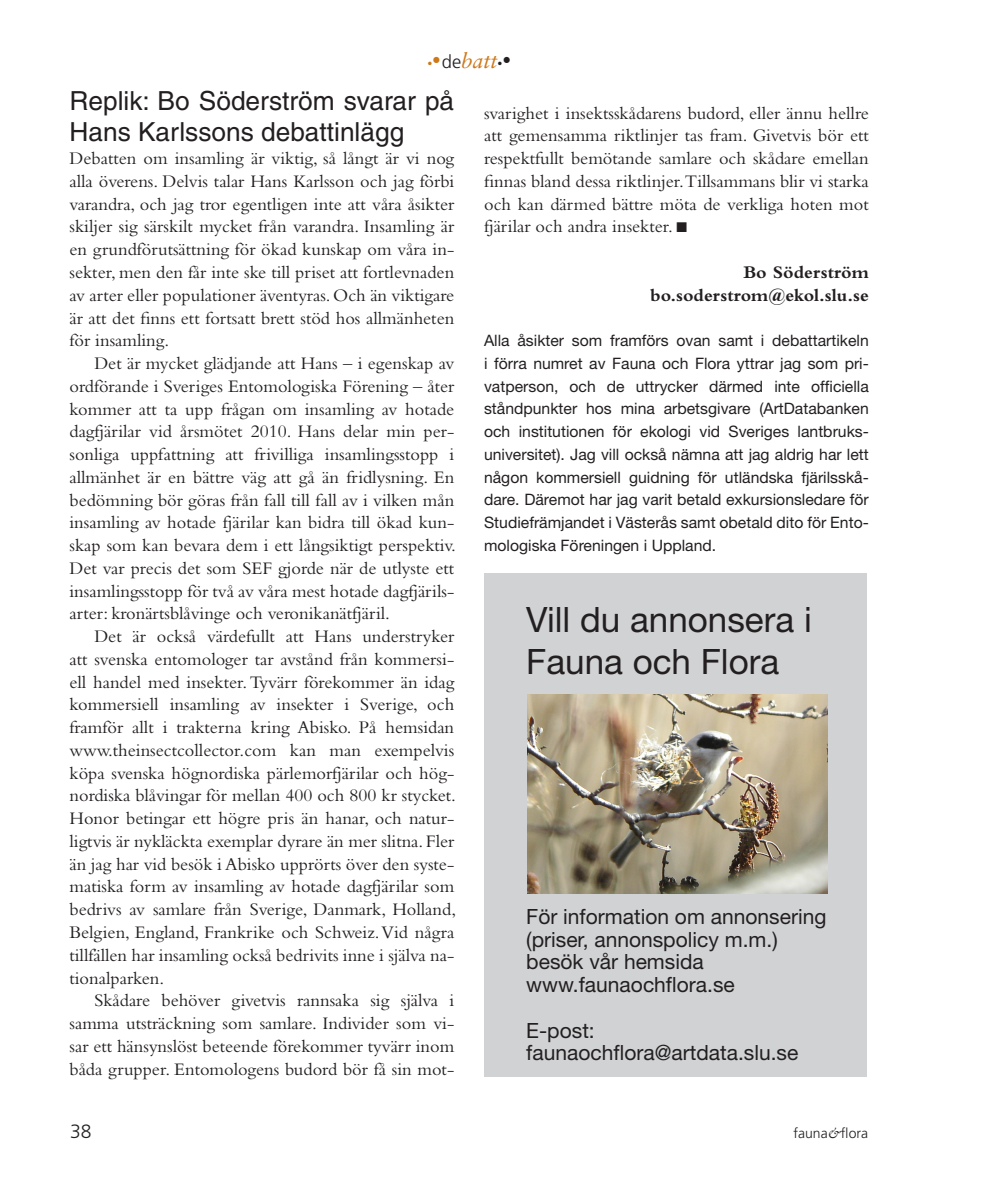
<style>
.page{position:relative;width:993px;height:1191px;background:#fff}
.page>*{position:absolute;margin:0;border:0;box-sizing:border-box;transform-origin:0 0}
.Brödtext_utan{font:35px "Helvetica Neue";color:#231f20}
.Notis_recension{font:26.25px/31.5px "Helvetica";color:#231f20}
.Brödtext_utan-2{font:21px "Helvetica Neue";color:#231f20}
.t1{font:italic 21px "Sabon";color:#cd7819}
.t2{font:300 19.25px "Frutiger LT Pro";color:#231f20}
.Brödtext{font:18.38px/22.8px "Bembo";color:#231f20;text-align:justify}
.Brödtext_utan-3{font:18.38px/22.8px "Bembo";color:#231f20;text-align:justify}
.Brödtext-2{font:700 18.38px "Bembo";color:#231f20}
.Brödtext_utan-4{font:15.75px/22.8px "Helvetica Neue";color:#231f20;text-align:justify}
.t3{font:300 14px "Frutiger LT Pro";color:#231f20}
.s1{font-family:"Times New Roman";font-style:normal;font-size:14px}
.s2{font-family:"Times New Roman";font-style:normal;font-size:24.5px}
.s3{font-family:"Frutiger LT Pro";font-weight:300;font-style:normal;font-size:18.38px;color:#231f20}
.s4{font-family:"Times New Roman";font-style:normal;font-size:14px;color:#231f20}
.s5{font-family:"Times New Roman";font-style:normal;font-size:24.5px;color:#231f20}
.s6{font-family:"Sabon";font-weight:400;font-style:italic}
</style>
<div class="page">
<div style="left:484px;top:573px;width:382px;height:503px;background:#d1d2d4"></div>
<img style="left:527px;top:694px;width:300px;height:200px">
<p class="t1" style="left:427px;top:48px;width:85px"><span class="s1">•</span><span class="s2">•</span><span class="s3">de</span>batt<span class="s4">•</span><span class="s5">•</span></p>
<p class="Notis_recension" style="left:69px;top:85px;width:386px">Replik: Bo Söderström svarar på<br>Hans Karlssons debattinlägg</p>
<p class="Brödtext_utan-3" style="left:69px;top:147px;width:386px">Debatten om insamling är viktig, så långt är vi nog alla överens. Delvis talar Hans Karlsson och jag förbi varandra, och jag tror egentligen inte att våra åsikter skiljer sig särskilt mycket från varandra. Insamling är en grundförutsättning för ökad kunskap om våra in&shy;sekter, men den får inte ske till priset att fortlevnaden av arter eller populationer äventyras. Och än viktigare är att det finns ett fortsatt brett stöd hos allmänheten för insamling.</p>
<p class="Brödtext" style="left:69px;top:351px;width:388px;text-indent:25px">Det är mycket glädjande att Hans – i egenskap av ordförande i Sveriges Entomologiska Förening – åter kommer att ta upp frågan om insamling av hotade dagfjärilar vid årsmötet 2010. Hans delar min per&shy;sonliga uppfattning att frivilliga insamlingsstopp i allmänhet är en bättre väg att gå än fridlysning. En bedömning bör göras från fall till fall av i vilken mån insamling av hotade fjärilar kan bidra till ökad kun&shy;skap som kan bevara dem i ett långsiktigt perspektiv.<br>Det var precis det som SEF gjorde när de utlyste ett insamlingsstopp för två av våra mest hotade dagfjärils&shy;arter: kronärtsblåvinge och veronikanätfjäril.</p>
<p class="Brödtext" style="left:69px;top:624px;width:388px;text-indent:25px">Det är också värdefullt att Hans understryker att svenska entomologer tar avstånd från kommersi&shy;ell handel med insekter. Tyvärr förekommer än idag kommersiell insamling av insekter i Sverige, och framför allt i trakterna kring Abisko. På hemsidan www.theinsectcollector.com kan man exempelvis köpa svenska högnordiska pärlemorfjärilar och hög&shy;nordiska blåvingar för mellan 400 och 800 kr stycket.<br>Honor betingar ett högre pris än hanar, och natur&shy;ligtvis är nykläckta exemplar dyrare än mer slitna. Fler än jag har vid besök i Abisko upprörts över den syste&shy;matiska form av insamling av hotade dagfjärilar som bedrivs av samlare från Sverige, Danmark, Holland, Belgien, England, Frankrike och Schweiz. Vid några tillfällen har insamling också bedrivits inne i själva na&shy;tionalparken.</p>
<p class="Brödtext" style="left:69px;top:988px;width:386px;text-indent:25px">Skådare behöver givetvis rannsaka sig själva i samma utsträckning som samlare. Individer som vi&shy;sar ett hänsynslöst beteende förekommer tyvärr inom båda grupper. Entomologens budord bör få sin mot-</p>
<p class="Brödtext" style="left:484px;top:101px;width:386px">svarighet i insektsskådarens budord, eller ännu hellre att gemensamma riktlinjer tas fram. Givetvis bör ett respektfullt bemötande samlare och skådare emellan finnas bland dessa riktlinjer.Tillsammans blir vi starka och kan därmed bättre möta de verkliga hoten mot fjärilar och andra insekter. ■</p>
<p class="Brödtext-2" style="left:743px;top:262px;width:127px">Bo Söderström</p>
<p class="Brödtext-2" style="left:650px;top:285px;width:220px">bo.soderstrom@ekol.slu.se</p>
<p class="Brödtext_utan-4" style="left:484px;top:329px;width:386px">Alla åsikter som framförs ovan samt i debattartikeln i förra numret av Fauna och Flora yttrar jag som pri&shy;vatperson, och de uttrycker därmed inte officiella ståndpunkter hos mina arbetsgivare (ArtDatabanken och institutionen för ekologi vid Sveriges lantbruks&shy;universitet). Jag vill också nämna att jag aldrig har lett någon kommersiell guidning för utländska fjärilsskå&shy;dare. Däremot har jag varit betald exkursionsledare för Studiefrämjandet i Västerås samt obetald dito för Ento&shy;mologiska Föreningen i Uppland.</p>
<p class="Brödtext_utan" style="left:526px;top:598px;width:287px">Vill du annonsera i</p>
<p class="Brödtext_utan" style="left:526px;top:640px;width:254px">Fauna och Flora</p>
<p class="Brödtext_utan-2" style="left:526px;top:904px;width:301px">För information om annonsering</p>
<p class="Brödtext_utan-2" style="left:526px;top:926px;width:253px">(priser, annonspolicy m.m.)</p>
<p class="Brödtext_utan-2" style="left:526px;top:949px;width:179px">besök vår hemsida</p>
<p class="Brödtext_utan-2" style="left:526px;top:972px;width:210px">www.faunaochflora.se</p>
<p class="Brödtext_utan-2" style="left:526px;top:1017px;width:70px">E-post:</p>
<p class="Brödtext_utan-2" style="left:526px;top:1040px;width:273px">faunaochflora@artdata.slu.se</p>
<p class="t2" style="left:70px;top:1120px;width:23px">38</p>
<p class="t3" style="left:793px;top:1125px;width:76px">fauna<span class="s6">&amp;</span>flora</p>
</div>
